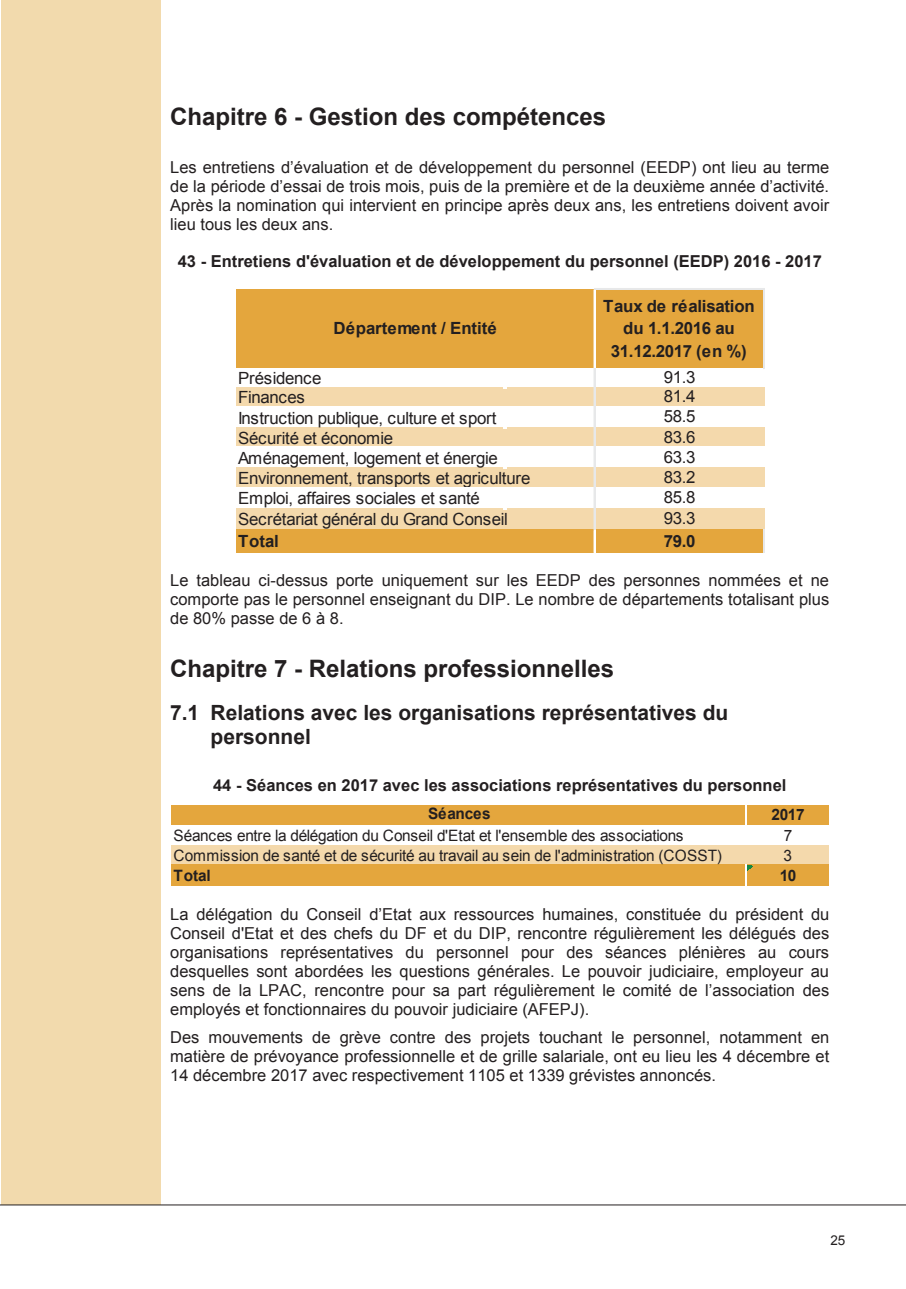
<style>
.page{position:relative;width:906px;height:1289px;background:#fff}
.page>*{position:absolute;margin:0;border:0;box-sizing:border-box;transform-origin:0 0}
.t1{font:700 24px "Arial";color:#231f20}
.t2{font:700 21px/24.2px "Arial";color:#231f20}
.t3{font:16.8px/20.1px "Arial";letter-spacing:-.02em;color:#231f20}
.t4{font:700 16.8px/22.4px "Arial";letter-spacing:-.015em;color:#231f20;text-align:center}
.t5{font:700 16.8px "Arial";letter-spacing:.005em;color:#231f20}
.t6{font:16.5px/18.9px "Arial";color:#231f20;text-align:justify}
.t7{font:700 16.5px "Arial";color:#231f20}
.t8{font:15.6px "Arial";letter-spacing:-.02em;color:#231f20}
.t9{font:700 15.6px "Arial";letter-spacing:-.015em;color:#231f20}
.t10{font:13.5px "Arial";color:#231f20}
</style>
<div class="page">
<hr style="left:0;top:1204px;width:906px;height:1px;background:#231f20">
<div style="left:1px;top:0;width:160px;height:1204px;background:#f2daad"></div>
<div style="left:236px;top:289px;width:529px;height:80px;background:#e4a63d"></div>
<div style="left:236px;top:368px;width:529px;height:20px;background:#fff"></div>
<div style="left:236px;top:387px;width:529px;height:20px;background:#f4d9ac"></div>
<div style="left:236px;top:406px;width:529px;height:22px;background:#fff"></div>
<div style="left:236px;top:427px;width:529px;height:20px;background:#f4d9ac"></div>
<div style="left:236px;top:446px;width:529px;height:23px;background:#fff"></div>
<div style="left:236px;top:468px;width:529px;height:20px;background:#f4d9ac"></div>
<div style="left:236px;top:487px;width:529px;height:22px;background:#fff"></div>
<div style="left:236px;top:508px;width:529px;height:22px;background:#f4d9ac"></div>
<div style="left:236px;top:529px;width:529px;height:24px;background:#e4a63d"></div>
<hr style="left:594px;top:289px;width:1px;height:79px;background:#fff">
<hr style="left:503px;top:368px;width:3px;height:20px;background:#fff">
<hr style="left:503px;top:406px;width:3px;height:22px;background:#fff">
<hr style="left:503px;top:446px;width:3px;height:23px;background:#fff">
<hr style="left:594px;top:368px;width:1px;height:162px;background:#e7e8e9">
<hr style="left:763px;top:289px;width:2px;height:80px;background:#e7e8e9">
<svg style="left:594px;top:530px;width:1px;height:23px"></svg>
<hr style="left:763px;top:529px;width:2px;height:24px;background:#e7e8e9">
<hr style="left:503px;top:487px;width:3px;height:22px;background:#fff">
<hr style="left:594px;top:288px;width:171px;height:1px;background:#e7e8e9">
<div style="left:171px;top:805px;width:658px;height:20px;background:#e4a63d"></div>
<div style="left:171px;top:824px;width:658px;height:21px;background:#fff"></div>
<div style="left:171px;top:844px;width:658px;height:21px;background:#f4d9ac"></div>
<div style="left:171px;top:864px;width:658px;height:22px;background:#e4a63d"></div>
<svg style="left:745px;top:805px;width:2px;height:19px"></svg>
<svg style="left:746px;top:864px;width:6px;height:22px"></svg>
<h1 class="t1" style="left:170px;top:101px;width:437px">Chapitre 6 - Gestion des compétences</h1>
<p class="t6" style="left:170px;top:158px;width:660px">Les entretiens d’évaluation et de développement du personnel (EEDP) ont lieu au terme de la période d’essai de trois mois, puis de la première et de la deuxième année d’activité.<br>Après la nomination qui intervient en principe après deux ans, les entretiens doivent avoir lieu tous les deux ans.</p>
<p class="t7" style="left:178px;top:250px;width:646px">43 - Entretiens d'évaluation et de développement du personnel (EEDP) 2016 - 2017</p>
<p class="t5" style="left:333px;top:317px;width:165px">Département / Entité</p>
<p class="t3" style="left:238px;top:368px;width:294px">Présidence<br>Finances<br>Instruction publique, culture et sport<br>Sécurité et économie<br>Aménagement, logement et énergie<br>Environnement, transports et agriculture<br>Emploi, affaires sociales et santé<br>Secrétariat général du Grand Conseil</p>
<p class="t4" style="left:238px;top:530px;width:42px">Total</p>
<p class="t4" style="left:603px;top:295px;width:153px">Taux de réalisation du 1.1.2016 au<br>31.12.2017 (en %)</p>
<p class="t3" style="left:663px;top:367px;width:33px">91.3</p>
<p class="t3" style="left:663px;top:406px;width:33px">58.5</p>
<p class="t3" style="left:663px;top:386px;width:33px">81.4</p>
<p class="t3" style="left:663px;top:427px;width:33px">83.6</p>
<p class="t3" style="left:663px;top:447px;width:33px">63.3</p>
<p class="t3" style="left:663px;top:467px;width:33px">83.2</p>
<p class="t3" style="left:663px;top:487px;width:33px">85.8</p>
<p class="t3" style="left:663px;top:508px;width:33px">93.3</p>
<p class="t4" style="left:663px;top:530px;width:33px">79.0</p>
<p class="t6" style="left:170px;top:571px;width:660px">Le tableau ci-dessus porte uniquement sur les EEDP des personnes nommées et ne comporte pas le personnel enseignant du DIP. Le nombre de départements totalisant plus de 80% passe de 6 à 8.</p>
<h1 class="t1" style="left:170px;top:653px;width:445px">Chapitre 7 - Relations professionnelles</h1>
<p class="t2" style="left:211px;top:701px;width:519px;text-indent:-40px">7.1 Relations avec les organisations représentatives du personnel</p>
<p class="t7" style="left:213px;top:774px;width:575px">44 - Séances en 2017 avec les associations représentatives du personnel</p>
<p class="t9" style="left:771px;top:804px;width:35px">2017</p>
<p class="t8" style="left:174px;top:825px;width:511px">Séances entre la délégation du Conseil d'Etat et l'ensemble des associations</p>
<p class="t8" style="left:783px;top:825px;width:10px">7</p>
<p class="t8" style="left:174px;top:845px;width:550px">Commission de santé et de sécurité au travail au sein de l'administration (COSST)</p>
<p class="t8" style="left:783px;top:845px;width:10px">3</p>
<p class="t9" style="left:174px;top:865px;width:39px">Total</p>
<p class="t9" style="left:779px;top:865px;width:18px">10</p>
<p class="t9" style="left:428px;top:803px;width:64px">Séances</p>
<p class="t6" style="left:170px;top:904px;width:661px">La délégation du Conseil d’Etat aux ressources humaines, constituée du président du Conseil d'Etat et des chefs du DF et du DIP, rencontre régulièrement les délégués des organisations représentatives du personnel pour des séances plénières au cours desquelles sont abordées les questions générales. Le pouvoir judiciaire, employeur au sens de la LPAC, rencontre pour sa part régulièrement le comité de l’association des employés et fonctionnaires du pouvoir judiciaire (AFEPJ).</p>
<p class="t6" style="left:170px;top:1027px;width:661px">Des mouvements de grève contre des projets touchant le personnel, notamment en matière de prévoyance professionnelle et de grille salariale, ont eu lieu les 4 décembre et 14 décembre 2017 avec respectivement 1105 et 1339 grévistes annoncés.</p>
<p class="t10" style="left:830px;top:1231px;width:17px">25</p>
</div>
